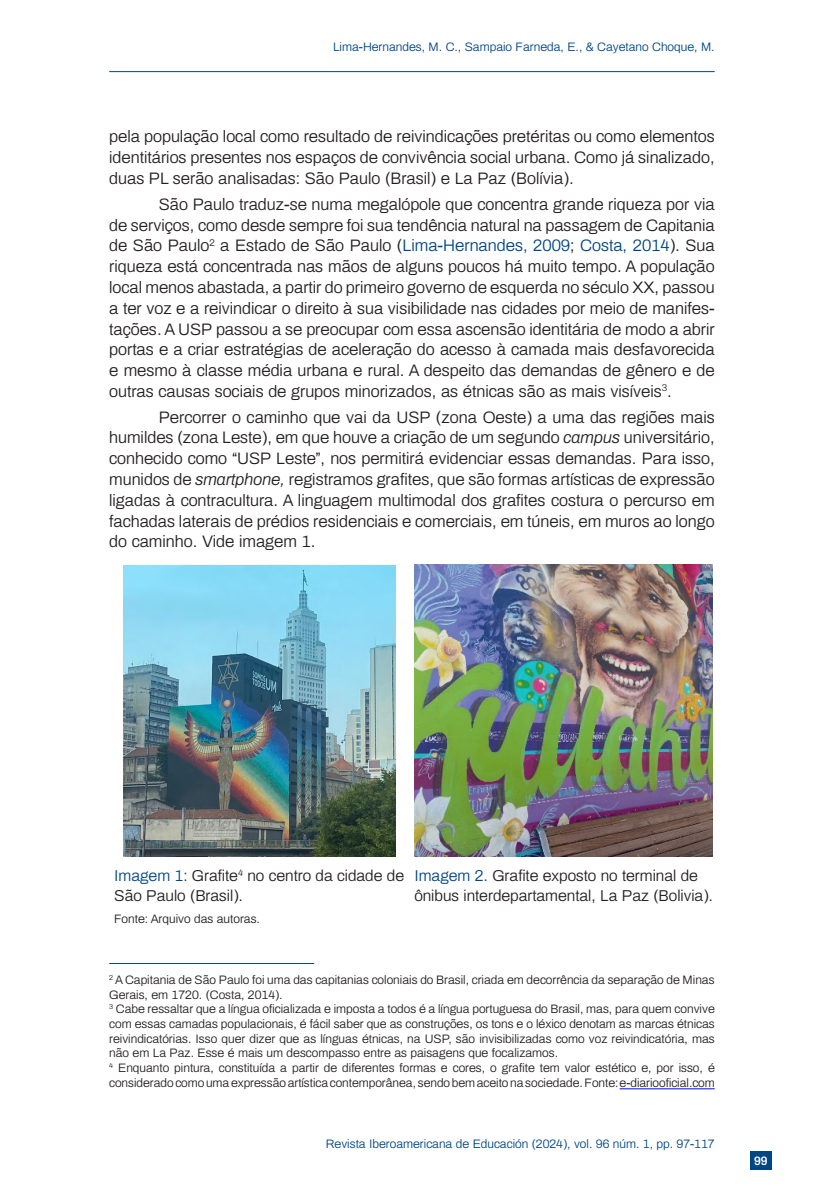
<style>
.page{position:relative;width:819px;height:1191px;background:#fff}
.page>*{position:absolute;margin:0;border:0;box-sizing:border-box;transform-origin:0 0}
.RIE_Texto{font:300 16.62px/20.8px "Archivo";color:#231f20;text-align:justify}
.RIE_Título_Grafico{font:300 15.75px/19.6px "Archivo";color:#231f20}
.RIE_NotasPie2{font:300 12.25px/14.7px "Archivo";color:#231f20;text-align:justify}
.RIE_NotasPie1{font:300 12.25px/14.7px "Archivo";color:#231f20}
.t1{font:300 12.25px "Archivo";color:#004684}
.RIE_Fuente{font:300 12.25px "Archivo";color:#231f20}
.t2{font:600 12.25px "Archivo";color:#fff}
.s1{color:#004684}
.s2{font-style:italic}
</style>
<div class="page">
<hr style="left:109px;top:71px;width:605px;height:1px;background:#004684">
<img style="left:123px;top:565px;width:272px;height:291px">
<img style="left:414px;top:564px;width:298px;height:292px">
<hr style="left:109px;top:963px;width:205px;height:1px;background:#004684">
<hr style="left:619px;top:1088px;width:95px;height:1px;background:#00f">
<div style="left:750px;top:1151px;width:21px;height:19px;background:#004684"></div>
<p class="t1" style="left:333px;top:38px;width:383px">Lima-Hernandes, M. C., Sampaio Farneda, E., &amp; Cayetano Choque, M.</p>
<p class="RIE_Texto" style="left:109px;top:125px;width:607px">pela população local como resultado de reivindicações pretéritas ou como elementos identitários presentes nos espaços de convivência social urbana. Como já sinalizado, duas PL serão analisadas: São Paulo (Brasil) e La Paz (Bolívia).</p>
<p class="RIE_Texto" style="left:109px;top:192px;width:607px;text-indent:50px">São Paulo traduz-se numa megalópole que concentra grande riqueza por via de serviços, como desde sempre foi sua tendência natural na passagem de Capitania de São Paulo<sup>2</sup> a Estado de São Paulo (<span class="s1">Lima-Hernandes, 2009</span>; <span class="s1">Costa, 2014</span>). Sua riqueza está concentrada nas mãos de alguns poucos há muito tempo. A população local menos abastada, a partir do primeiro governo de esquerda no século XX, passou a ter voz e a reivindicar o direito à sua visibilidade nas cidades por meio de manifes&shy;tações. A USP passou a se preocupar com essa ascensão identitária de modo a abrir portas e a criar estratégias de aceleração do acesso à camada mais desfavorecida e mesmo à classe média urbana e rural. A despeito das demandas de gênero e de outras causas sociais de grupos minorizados, as étnicas são as mais visíveis<sup>3</sup>.</p>
<p class="RIE_Texto" style="left:109px;top:405px;width:607px;text-indent:50px">Percorrer o caminho que vai da USP (zona Oeste) a uma das regiões mais humildes (zona Leste), em que houve a criação de um segundo <span class="s2">campus</span> universitário, conhecido como “USP Leste”, nos permitirá evidenciar essas demandas. Para isso, munidos de <span class="s2">smartphone,</span> registramos grafites, que são formas artísticas de expressão ligadas à contracultura. A linguagem multimodal dos grafites costura o percurso em fachadas laterais de prédios residenciais e comerciais, em túneis, em muros ao longo do caminho. Vide imagem 1.</p>
<p class="RIE_Título_Grafico" style="left:114px;top:865px;width:291px"><span class="s1">Imagem 1:</span> Grafite<sup>4</sup> no centro da cidade de<br>São Paulo (Brasil).</p>
<p class="RIE_Título_Grafico" style="left:414px;top:865px;width:300px"><span class="s1">Imagem 2.</span> Grafite exposto no terminal de ônibus interdepartamental, La Paz (Bolivia).</p>
<p class="RIE_Fuente" style="left:114px;top:909px;width:147px">Fonte: Arquivo das autoras.</p>
<p class="RIE_NotasPie1" style="left:109px;top:971px;width:607px"><sup>2</sup> A Capitania de São Paulo foi uma das capitanias coloniais do Brasil, criada em decorrência da separação de Minas<br>Gerais, em 1720. (Costa, 2014).</p>
<p class="RIE_NotasPie2" style="left:109px;top:1000px;width:607px"><sup>3</sup> Cabe ressaltar que a língua oficializada e imposta a todos é a língua portuguesa do Brasil, mas, para quem convive com essas camadas populacionais, é fácil saber que as construções, os tons e o léxico denotam as marcas étnicas reivindicatórias. Isso quer dizer que as línguas étnicas, na USP, são invisibilizadas como voz reivindicatória, mas não em La Paz. Esse é mais um descompasso entre as paisagens que focalizamos.</p>
<p class="RIE_NotasPie2" style="left:109px;top:1059px;width:607px"><sup>4</sup> Enquanto pintura, constituída a partir de diferentes formas e cores, o grafite tem valor estético e, por isso, é considerado como uma expressão artística contemporânea, sendo bem aceito na sociedade. Fonte: e-diariooficial.com</p>
<p class="t1" style="left:326px;top:1135px;width:390px">Revista Iberoamericana de Educación (2024), vol. 96 núm. 1, pp. 97-117</p>
<p class="t2" style="left:754px;top:1152px;width:15px">99</p>
</div>
